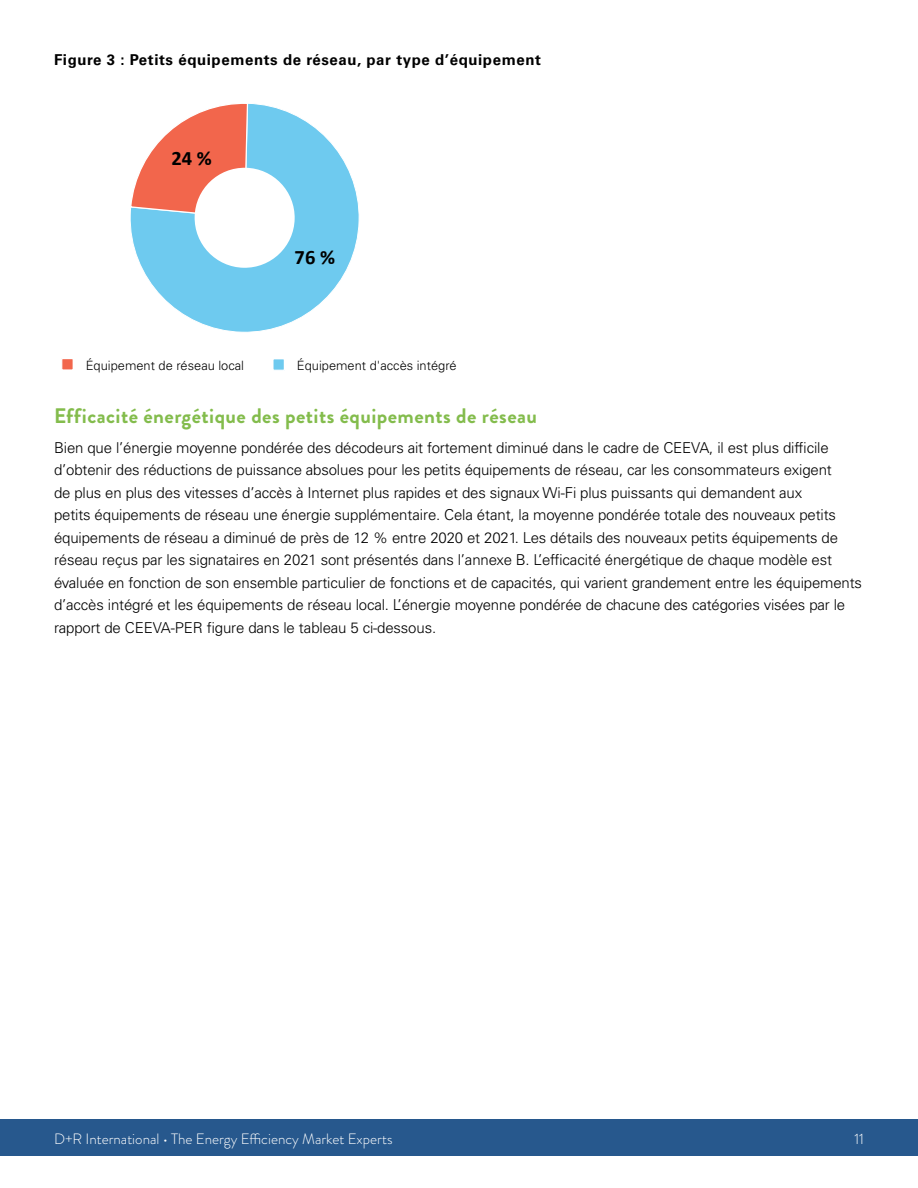
<style>
.page{position:relative;width:918px;height:1188px;background:#fff}
.page>*{position:absolute;margin:0;border:0;box-sizing:border-box;transform-origin:0 0}
.Heading_3{font:700 21px "Brandon Grotesque";letter-spacing:.02em;color:#83bc4c}
.t1{font:700 20.55px "Calibri";color:#000}
.Body_Text{font:300 15px/22.5px "Univers LT Std";letter-spacing:-.01em;color:#000}
.figure_table_head{font:700 15px "Univers LT Std";letter-spacing:.04em;color:#000}
.t2{font:300 15px "Brandon Grotesque";color:#fff}
.t3{font:300 12.9px "Univers LT Std";color:#000}
</style>
<div class="page">
<div style="left:0;top:1120px;width:918px;height:36px;background:#27588d"></div>
<svg style="left:142px;top:115px;width:217px;height:217px"></svg>
<svg style="left:130px;top:103px;width:165px;height:165px"></svg>
<div style="left:62px;top:359px;width:11px;height:11px;background:#f2664c"></div>
<div style="left:61px;top:358px;width:13px;height:13px;border:1px solid #fff"></div>
<div style="left:273px;top:359px;width:11px;height:11px;background:#6ecaef"></div>
<div style="left:272px;top:358px;width:13px;height:13px;border:1px solid #fff"></div>
<p class="figure_table_head" style="left:54px;top:51px;width:488px">Figure 3 : Petits équipements de réseau, par type d’équipement</p>
<p class="t1" style="left:171px;top:143px;width:42px">24 %</p>
<p class="t1" style="left:295px;top:242px;width:42px">76 %</p>
<p class="t3" style="left:86px;top:357px;width:160px">Équipement de réseau local</p>
<p class="t3" style="left:297px;top:357px;width:161px">Équipement d'accès intégré</p>
<p class="Heading_3" style="left:54px;top:402px;width:485px">Efficacité énergétique des petits équipements de réseau</p>
<p class="Body_Text" style="left:54px;top:436px;width:810px">Bien que l’énergie moyenne pondérée des décodeurs ait fortement diminué dans le cadre de CEEVA, il est plus difficile d’obtenir des réductions de puissance absolues pour les petits équipements de réseau, car les consommateurs exigent<br>de plus en plus des vitesses d’accès à Internet plus rapides et des signaux Wi-Fi plus puissants qui demandent aux<br>petits équipements de réseau une énergie supplémentaire. Cela étant, la moyenne pondérée totale des nouveaux petits équipements de réseau a diminué de près de 12 % entre 2020 et 2021. Les détails des nouveaux petits équipements de réseau reçus par les signataires en 2021 sont présentés dans l’annexe B. L’efficacité énergétique de chaque modèle est évaluée en fonction de son ensemble particulier de fonctions et de capacités, qui varient grandement entre les équipements d’accès intégré et les équipements de réseau local. L’énergie moyenne pondérée de chacune des catégories visées par le rapport de CEEVA-PER figure dans le tableau 5 ci-dessous.</p>
<p class="t2" style="left:54px;top:1128px;width:340px">D+R International • The Energy Efficiency Market Experts</p>
<p class="t2" style="left:854px;top:1128px;width:11px">11</p>
</div>
